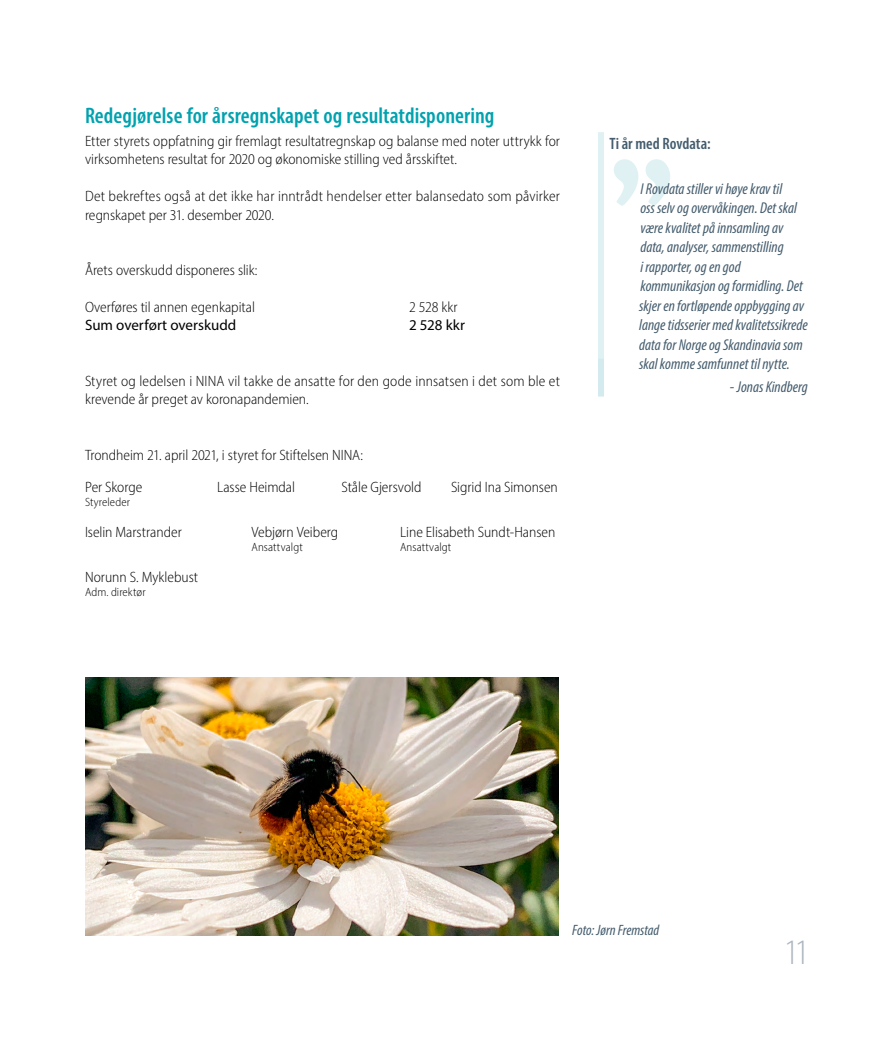
<style>
.page{position:relative;width:893px;height:1063px;background:#fff}
.page>*{position:absolute;margin:0;border:0;box-sizing:border-box;transform-origin:0 0}
.t1{font:condensed 146.1px "Bernard";color:#e0f1f4}
.t2{font:300 condensed 36px "Myriad Pro";color:#acb5c0}
.t3{font:600 condensed 22.5px "Myriad Pro";letter-spacing:.005em;color:#00a2af}
.t4{font:600 condensed 16.5px "Myriad Pro";color:#445c6d}
.t5{font:italic condensed 15.75px/19.5px "Myriad Pro";color:#445c6d}
.t6{font:300 semi-condensed 15px/18.5px "Myriad Pro";color:#000}
.t7{font:15px "Myriad Pro";color:#000}
.t8{font:italic condensed 15px "Myriad Pro";color:#445c6d}
.t9{font:300 semi-condensed 12px "Myriad Pro";letter-spacing:.005em;color:#000}
.s1{font-size:16.5px}
</style>
<div class="page">
<img style="left:85px;top:678px;width:473px;height:257px">
<div style="left:598px;top:132px;width:6px;height:46px;background:#e0f1f4"></div>
<div style="left:598px;top:149px;width:6px;height:224px;background:#e0f1f4"></div>
<div style="left:598px;top:359px;width:6px;height:38px;background:#d3ebef"></div>
<h3 class="t3" style="left:85px;top:102px;width:411px">Redegjørelse for årsregnskapet og resultatdisponering</h3>
<p class="t6" style="left:85px;top:132px;width:476px">Etter styrets oppfatning gir fremlagt resultatregnskap og balanse med noter uttrykk for virksomhetens resultat for 2020 og økonomiske stilling ved årsskiftet.</p>
<p class="t6" style="left:85px;top:187px;width:476px">Det bekreftes også at det ikke har inntrådt hendelser etter balansedato som påvirker regnskapet per 31. desember 2020.</p>
<p class="t6" style="left:85px;top:261px;width:174px">Årets overskudd disponeres slik:</p>
<p class="t6" style="left:85px;top:298px;width:172px">Overføres til annen egenkapital</p>
<p class="t6" style="left:409px;top:298px;width:50px">2 528 kkr</p>
<p class="t7" style="left:85px;top:316px;width:153px">Sum overført overskudd</p>
<p class="t7" style="left:409px;top:316px;width:58px">2 528 kkr</p>
<p class="t6" style="left:85px;top:371px;width:476px">Styret og ledelsen i NINA vil takke de ansatte for den gode innsatsen i det som ble et krevende år preget av koronapandemien.</p>
<p class="t6" style="left:85px;top:438px;width:279px;line-height:32.4px">Trondheim 21. april 2021, i styret for Stiftelsen NINA:<br>Per Skorge</p>
<p class="t6" style="left:217px;top:478px;width:79px">Lasse Heimdal</p>
<p class="t6" style="left:342px;top:478px;width:81px">Ståle Gjersvold</p>
<p class="t6" style="left:451px;top:478px;width:108px">Sigrid Ina Simonsen</p>
<p class="t9" style="left:85px;top:495px;width:46px">Styreleder</p>
<p class="t6" style="left:85px;top:522px;width:98px">Iselin Marstrander</p>
<p class="t6" style="left:252px;top:522px;width:88px">Vebjørn Veiberg</p>
<p class="t6" style="left:400px;top:522px;width:157px">Line Elisabeth Sundt-Hansen</p>
<p class="t9" style="left:252px;top:540px;width:53px">Ansattvalgt</p>
<p class="t9" style="left:400px;top:540px;width:53px">Ansattvalgt</p>
<p class="t6" style="left:85px;top:567px;width:115px">Norunn S. Myklebust</p>
<p class="t9" style="left:85px;top:585px;width:62px">Adm. direktør</p>
<p class="t4" style="left:609px;top:133px;width:103px">Ti år med Rovdata:</p>
<h1 class="t1" style="left:607px;top:135px;width:71px">”</h1>
<p class="t5" style="left:639px;top:179px;width:170px">I Rovdata stiller vi høye krav til<br>oss selv og overvåkingen. Det skal være kvalitet på innsamling av data, analyser, sammenstilling<br>i rapporter, og en god kommunikasjon og formidling. Det skjer en fortløpende oppbygging av lange tidsserier med kvalitetssikrede data for Norge og Skandinavia som skal komme samfunnet til nytte.</p>
<p class="t5" style="left:730px;top:377px;width:79px"><span class="s1">-</span> Jonas Kindberg</p>
<p class="t8" style="left:572px;top:921px;width:89px">Foto: Jørn Fremstad</p>
<h2 class="t2" style="left:784px;top:931px;width:25px">11</h2>
</div>
